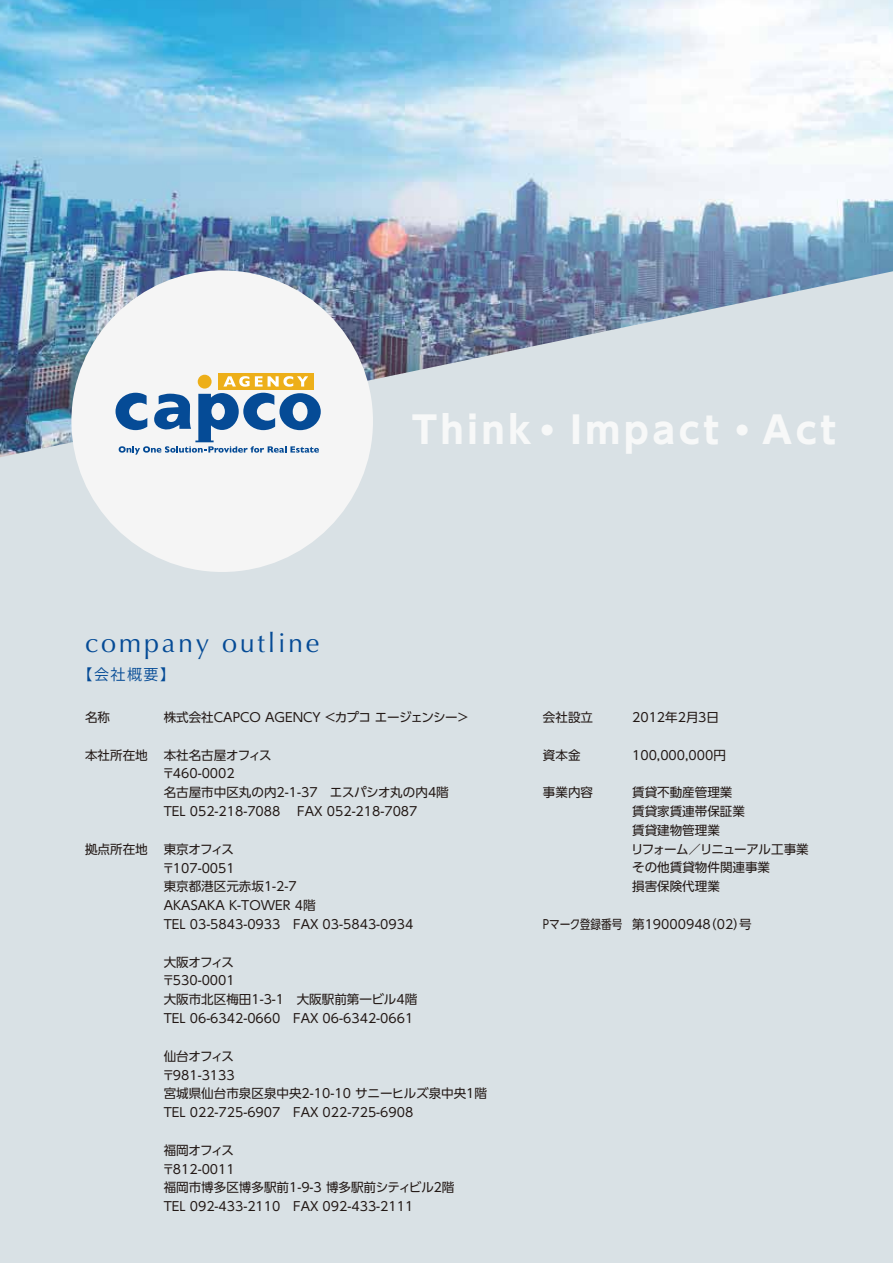
<style>
.page{position:relative;width:893px;height:1263px;background:#fff}
.page>*{position:absolute;margin:0;border:0;box-sizing:border-box;transform-origin:0 0}
.t1{font:700 36.9px "UD Shin Go Pro";letter-spacing:.1em;color:#f7f8f8}
.t2{font:27px "Optima";letter-spacing:.1em;color:#054b96}
.t3{font:15px "Koz Go Pro";color:#054b96}
.t4{font:12.6px/18.8px "UD Shin Go Pro";color:#221815}
.t5{font:12.6px "UD Shin Go Pro";color:#221815;scale:.85 1}
</style>
<div class="page">
<img style="left:0;top:0;width:893px;height:271px">
<div style="left:0;top:271px;width:893px;height:992px;background:#d9e1e5"></div>
<div style="left:71px;top:270px;width:302px;height:302px;background:#f5f5f5;border-radius:50%"></div>
<div style="left:218px;top:373px;width:95px;height:17px;background:#edaf19"></div>
<div style="left:198px;top:375px;width:14px;height:14px;background:#edaf19;border-radius:50%"></div>
<svg style="left:116px;top:393px;width:205px;height:62px"></svg>
<svg style="left:223px;top:376px;width:85px;height:11px"></svg>
<h1 class="t1" style="left:412px;top:400px;width:425px">Think・Impact・Act</h1>
<h2 class="t2" style="left:85px;top:627px;width:236px">company outline</h2>
<p class="t3" style="left:78px;top:665px;width:99px">【会社概要】</p>
<p class="t4" style="left:85px;top:707px;width:27px">名称</p>
<p class="t4" style="left:164px;top:707px;width:307px">株式会社CAPCO AGENCY ＜カプコ エージェンシー＞</p>
<p class="t4" style="left:85px;top:745px;width:64px">本社所在地</p>
<p class="t4" style="left:162px;top:745px;width:288px">本社名古屋オフィス<br>〒460-0002<br>名古屋市中区丸の内2-1-37　エスパシオ丸の内4階<br>TEL 052-218-7088　 FAX 052-218-7087</p>
<p class="t4" style="left:85px;top:839px;width:64px">拠点所在地</p>
<p class="t4" style="left:162px;top:839px;width:253px">東京オフィス<br>〒107-0051　<br>東京都港区元赤坂1-2-7<br>AKASAKA K-TOWER 4階<br>TEL 03-5843-0933　FAX 03-5843-0934</p>
<p class="t4" style="left:162px;top:952px;width:257px">大阪オフィス<br>〒530-0001<br>大阪市北区梅田1-3-1　大阪駅前第一ビル4階<br>TEL 06-6342-0660　FAX 06-6342-0661</p>
<p class="t4" style="left:162px;top:1046px;width:327px">仙台オフィス<br>〒981-3133<br>宮城県仙台市泉区泉中央2-10-10 サニーヒルズ泉中央1階<br>TEL 022-725-6907　FAX 022-725-6908</p>
<p class="t4" style="left:162px;top:1140px;width:294px">福岡オフィス<br>〒812-0011<br>福岡市博多区博多駅前1-9-3 博多駅前シティビル２階<br>TEL 092-433-2110　FAX 092-433-2111</p>
<p class="t4" style="left:543px;top:707px;width:52px">会社設立</p>
<p class="t4" style="left:632px;top:707px;width:88px">2012年2月3日</p>
<p class="t4" style="left:543px;top:745px;width:39px">資本金</p>
<p class="t4" style="left:632px;top:745px;width:95px">100,000,000円</p>
<p class="t4" style="left:543px;top:783px;width:52px">事業内容</p>
<p class="t4" style="left:631px;top:783px;width:179px">賃貸不動産管理業<br>賃貸家賃連帯保証業<br>賃貸建物管理業<br>リフォーム／リニューアル工事業その他賃貸物件関連事業<br>損害保険代理業</p>
<p class="t5" style="left:543px;top:914px;width:247px">Pマーク登録番号 第19000948（02）号</p>
</div>
